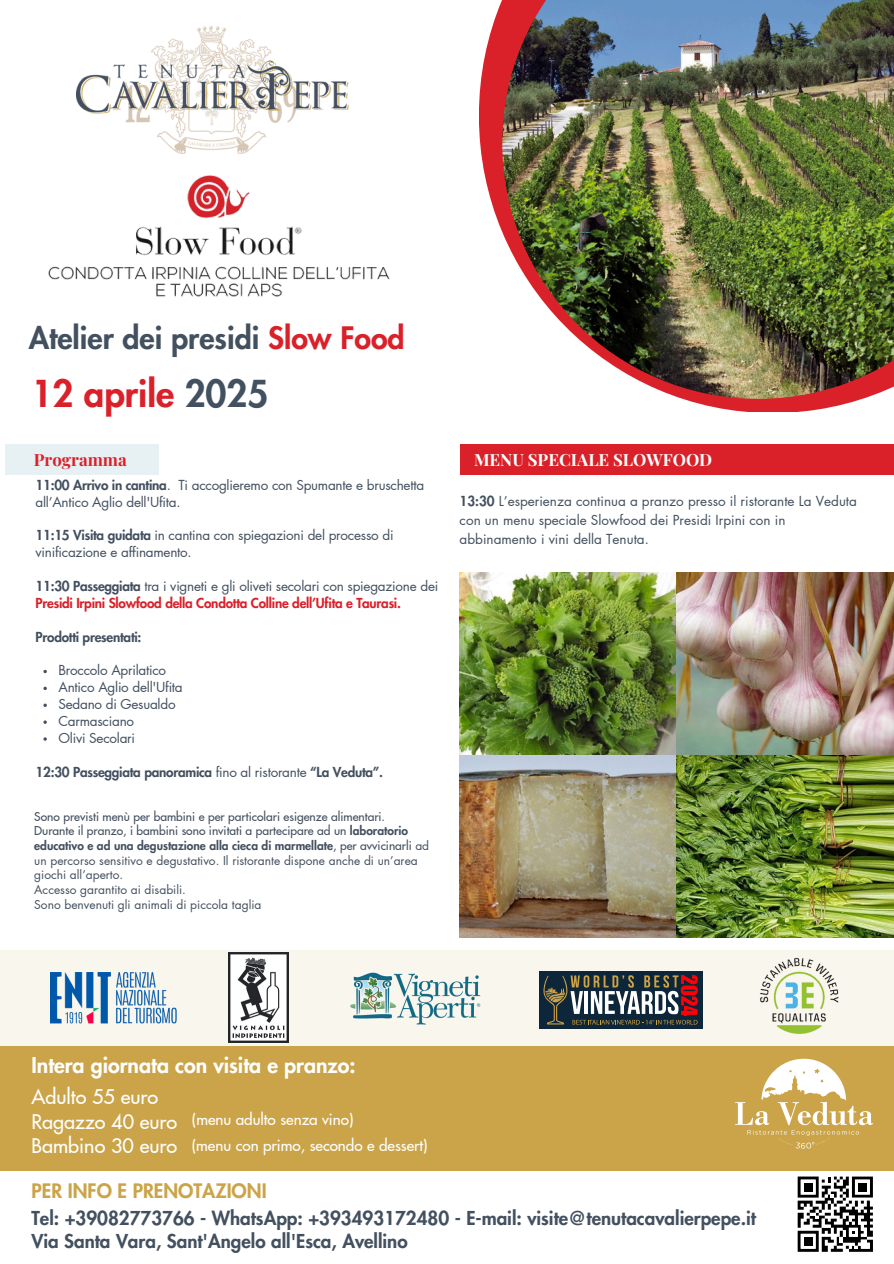
<style>
.page{position:relative;width:894px;height:1264px;background:#fff}
.page>*{position:absolute;margin:0;border:0;box-sizing:border-box;transform-origin:0 0}
.t1{font:800 36.3px "Futura LT Pro";color:#da2029}
.t2{font:800 30.3px "Futura LT Pro";color:#43505f}
.t3{font:800 21.3px "Futura LT Pro";color:#fff}
.t4{font:500 19.8px/24.8px "Futura LT Pro";color:#fff}
.t5{font:800 19.5px "Futura LT Pro";color:#cba449}
.t6{font:800 18.75px/22.5px "Futura LT Pro";color:#43505f}
.t7{font:700 16.8px "Playfair Display";color:#fff}
.t8{font:700 16.8px "Playfair Display";color:#da2029}
.t9{font:500 15.3px "Futura LT Pro";color:#fff}
.t10{font:13.5px/16.8px "Futura LT Pro";letter-spacing:-.02em;color:#43505f}
.t11{font:13.5px/19.2px "Futura LT Pro";color:#43505f}
.t12{font:800 13.5px/16.8px "Futura LT Pro";letter-spacing:-.02em;color:#da2029}
.t13{font:800 13.5px "Futura LT Pro";letter-spacing:-.02em;color:#43505f}
.t14{font:12px/14.7px "Futura LT Pro";color:#43505f}
.t15{font:500 12px "Futura LT Pro";color:#43505f}
.s1{color:#da2029}
.s2{color:#43505f}
.s3{font-weight:800}
.s4{font-weight:400;color:#43505f}
.s5{font-weight:400}
.s6{font-weight:500}
</style>
<div class="page">
<div style="left:0;top:1046px;width:893px;height:124px;background:#cba449"></div>
<svg style="left:479px;top:0;width:383px;height:412px"></svg>
<img style="left:502px;top:0;width:391px;height:399px">
<img style="left:77px;top:26px;width:271px;height:121px">
<svg style="left:797px;top:1176px;width:75px;height:75px"></svg>
<div style="left:857px;top:1182px;width:9px;height:9px;background:#000"></div>
<svg style="left:735px;top:1058px;width:137px;height:90px"></svg>
<div style="left:5px;top:444px;width:153px;height:30px;background:#e7f0f3"></div>
<div style="left:460px;top:444px;width:433px;height:30px;background:#da2029"></div>
<svg style="left:43px;top:669px;width:4px;height:4px"></svg>
<svg style="left:43px;top:686px;width:4px;height:4px"></svg>
<svg style="left:43px;top:703px;width:4px;height:4px"></svg>
<div style="left:0;top:950px;width:893px;height:96px;background:#f9f6ed"></div>
<img style="left:229px;top:952px;width:59px;height:90px">
<img style="left:754px;top:952px;width:91px;height:90px">
<img style="left:50px;top:972px;width:126px;height:51px">
<img style="left:341px;top:971px;width:146px;height:53px">
<img style="left:460px;top:572px;width:433px;height:365px">
<img style="left:48px;top:147px;width:342px;height:150px">
<div style="left:539px;top:971px;width:163px;height:57px;background:#0d2639"></div>
<svg style="left:543px;top:975px;width:154px;height:49px"></svg>
<p class="t2" style="left:29px;top:324px;width:377px">Atelier dei presidi <span class="s1">Slow Food</span></p>
<p class="t1" style="left:31px;top:377px;width:238px">12 aprile <span class="s2">2025</span></p>
<p class="t8" style="left:34px;top:448px;width:94px">Programma</p>
<p class="t7" style="left:474px;top:448px;width:240px">MENU SPECIALE SLOWFOOD</p>
<p class="t10" style="left:36px;top:477px;width:390px"><span class="s3">11:00 Arrivo in cantina</span>. Ti accoglieremo con Spumante e bruschetta all’Antico Aglio dell'Ufita.</p>
<p class="t10" style="left:36px;top:527px;width:359px"><span class="s3">11:15 Visita guidata</span> in cantina con spiegazioni del processo di vinificazione e affinamento.</p>
<h2 class="t12" style="left:36px;top:578px;width:404px"><span class="s2">11:30 Passeggiata</span> <span class="s4">tra i vigneti e gli oliveti secolari con spiegazione dei<br></span>Presidi Irpini Slowfood della Condotta Colline dell’Ufita e Taurasi.</h2>
<h1 class="t13" style="left:36px;top:630px;width:107px">Prodotti presentati:</h1>
<p class="t10" style="left:58px;top:662px;width:109px">Broccolo Aprilatico</p>
<p class="t10" style="left:58px;top:679px;width:126px">Antico Aglio dell'Ufita</p>
<p class="t10" style="left:58px;top:696px;width:118px">Sedano di Gesualdo</p>
<p class="t10" style="left:58px;top:713px;width:77px">Carmasciano</p>
<p class="t10" style="left:58px;top:730px;width:78px">Olivi Secolari</p>
<p class="t13" style="left:36px;top:765px;width:349px">12:30 Passeggiata panoramica <span class="s5">fino al ristorante</span> “La Veduta”.</p>
<p class="t15" style="left:34px;top:810px;width:352px">Sono previsti menù per bambini e per particolari esigenze alimentari.</p>
<p class="t14" style="left:34px;top:824px;width:396px"><span class="s6">Durante il pranzo, i bambini sono invitati a partecipare ad un</span> <span class="s3">laboratorio educativo e ad una degustazione alla cieca di marmellate</span><span class="s6">, per avvicinarli</span> ad un percorso sensitivo e degustativo. Il ristorante dispone anche di un’area giochi all’aperto.</p>
<p class="t14" style="left:34px;top:882px;width:153px">Accesso garantito ai disabili.</p>
<p class="t14" style="left:34px;top:897px;width:229px">Sono benvenuti gli animali di piccola taglia</p>
<p class="t11" style="left:459px;top:492px;width:399px"><span class="s3">13:30</span> L’esperienza continua a pranzo presso il ristorante La Veduta con un menu speciale Slowfood dei Presidi Irpini con in abbinamento i vini della Tenuta.</p>
<p class="t3" style="left:31px;top:1054px;width:325px">Intera giornata con visita e pranzo:</p>
<p class="t4" style="left:32px;top:1085px;width:147px">Adulto 55 euro<br>Ragazzo 40 euro<br>Bambino 30 euro</p>
<p class="t9" style="left:192px;top:1112px;width:163px">(menu adulto senza vino)</p>
<p class="t9" style="left:192px;top:1137px;width:237px">(menu con primo, secondo e dessert)</p>
<p class="t5" style="left:32px;top:1182px;width:236px">PER INFO E PRENOTAZIONI</p>
<h6 class="t6" style="left:32px;top:1207px;width:725px">Tel: +39082773766 - WhatsApp: +393493172480 - E-mail: visite@tenutacavalierpepe.it<br>Via Santa Vara, Sant'Angelo all'Esca, Avellino</h6>
</div>
